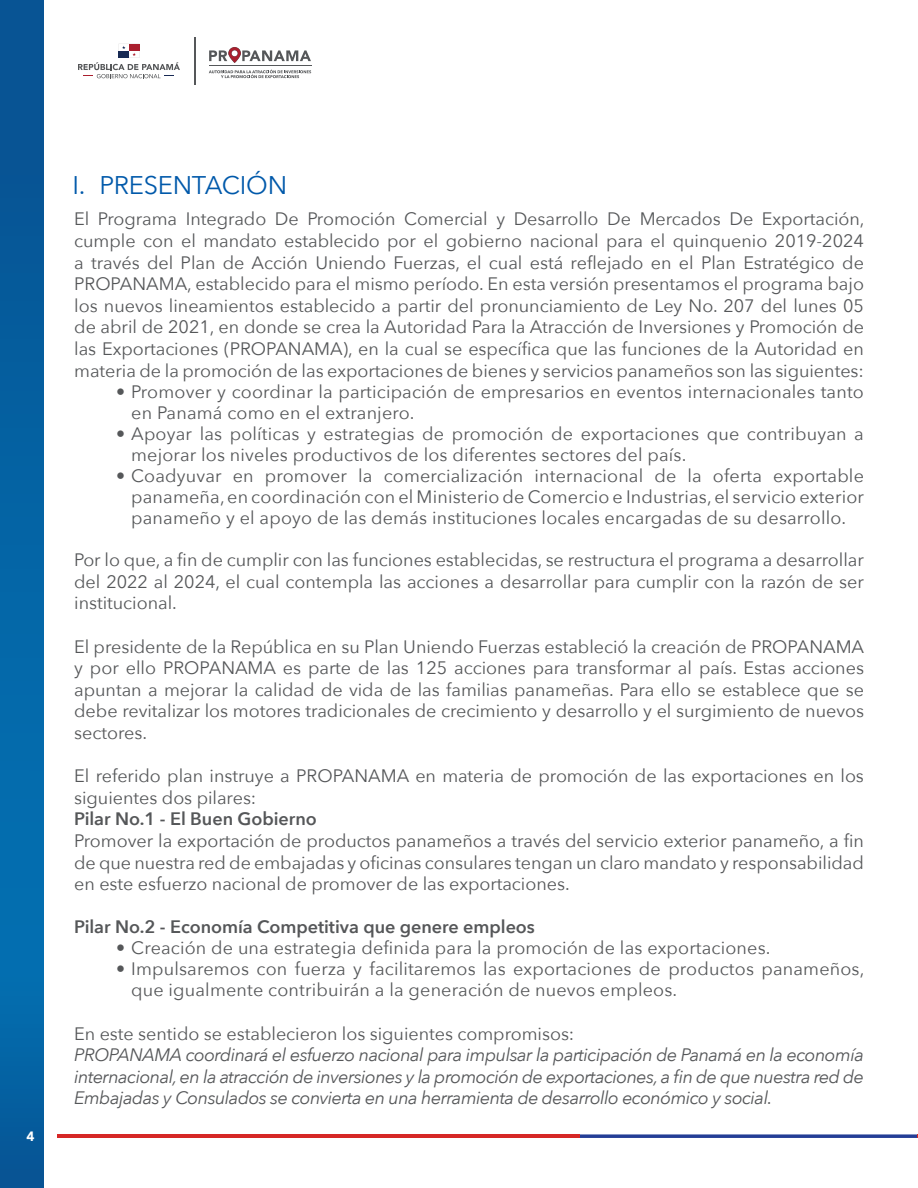
<style>
.page{position:relative;width:918px;height:1188px;background:#fff}
.page>*{position:absolute;margin:0;border:0;box-sizing:border-box;transform-origin:0 0}
.t1{font:25.5px "Avenir Next";letter-spacing:-.01em;color:#0059aa}
.t2{font:18px/21.6px "Avenir Next";letter-spacing:.01em;color:#555759;text-align:justify}
.t3{font:italic 18px/21.6px "Avenir Next";letter-spacing:-.03em;color:#555759;text-align:justify}
.t4{font:600 18px "Avenir Next";color:#555759}
.t5{font:900 13.5px "Avenir";color:#fff}
</style>
<div class="page">
<svg style="left:0;top:0;width:43px;height:1188px;background:#0461a2"></svg>
<svg style="left:209px;top:70px;width:102px;height:8px"></svg>
<svg style="left:209px;top:47px;width:102px;height:16px"></svg>
<hr style="left:209px;top:65px;width:102px;height:1px;background:#555759">
<svg style="left:78px;top:44px;width:102px;height:34px"></svg>
<hr style="left:194px;top:38px;width:1px;height:47px;background:#555759">
<hr style="left:57px;top:1134px;width:522px;height:4px;background:#d62726">
<svg style="left:579px;top:1134px;width:339px;height:4px"></svg>
<p class="t5" style="left:26px;top:1125px;width:9px">4</p>
<h1 class="t1" style="left:72px;top:163px;width:216px">I. PRESENTACIÓN</h1>
<p class="t2" style="left:74px;top:208px;width:792px">El Programa Integrado De Promoción Comercial y Desarrollo De Mercados De Exportación, cumple con el mandato establecido por el gobierno nacional para el quinquenio 2019-2024 a través del Plan de Acción Uniendo Fuerzas, el cual está reflejado en el Plan Estratégico de PROPANAMA, establecido para el mismo período. En esta versión presentamos el programa bajo los nuevos lineamientos establecido a partir del pronunciamiento de Ley No. 207 del lunes 05 de abril de 2021, en donde se crea la Autoridad Para la Atracción de Inversiones y Promoción de las Exportaciones (PROPANAMA), en la cual se específica que las funciones de la Autoridad en materia de la promoción de las exportaciones de bienes y servicios panameños son las siguientes:</p>
<p class="t2" style="left:131px;top:380px;width:734px;line-height:21px;text-indent:-15px">• Promover y coordinar la participación de empresarios en eventos internacionales tanto en Panamá como en el extranjero.</p>
<p class="t2" style="left:131px;top:422px;width:734px;line-height:21px;text-indent:-15px">• Apoyar las políticas y estrategias de promoción de exportaciones que contribuyan a mejorar los niveles productivos de los diferentes sectores del país.</p>
<p class="t2" style="left:131px;top:464px;width:734px;line-height:21px;text-indent:-15px">• Coadyuvar en promover la comercialización internacional de la oferta exportable panameña, en coordinación con el Ministerio de Comercio e Industrias, el servicio exterior panameño y el apoyo de las demás instituciones locales encargadas de su desarrollo.</p>
<p class="t2" style="left:74px;top:548px;width:791px">Por lo que, a fin de cumplir con las funciones establecidas, se restructura el programa a desarrollar del 2022 al 2024, el cual contempla las acciones a desarrollar para cumplir con la razón de ser institucional.</p>
<p class="t2" style="left:74px;top:635px;width:791px">El presidente de la República en su Plan Uniendo Fuerzas estableció la creación de PROPANAMA y por ello PROPANAMA es parte de las 125 acciones para transformar al país. Estas acciones apuntan a mejorar la calidad de vida de las familias panameñas. Para ello se establece que se debe revitalizar los motores tradicionales de crecimiento y desarrollo y el surgimiento de nuevos sectores.</p>
<p class="t2" style="left:74px;top:764px;width:791px">El referido plan instruye a PROPANAMA en materia de promoción de las exportaciones en los siguientes dos pilares:</p>
<p class="t4" style="left:74px;top:804px;width:244px">Pilar No.1 - El Buen Gobierno</p>
<p class="t2" style="left:74px;top:829px;width:791px">Promover la exportación de productos panameños a través del servicio exterior panameño, a fin de que nuestra red de embajadas y oficinas consulares tengan un claro mandato y responsabilidad en este esfuerzo nacional de promover de las exportaciones.</p>
<p class="t4" style="left:74px;top:912px;width:462px">Pilar No.2 - Economía Competitiva que genere empleos</p>
<p class="t2" style="left:116px;top:937px;width:656px">• Creación de una estrategia definida para la promoción de las exportaciones.</p>
<p class="t2" style="left:131px;top:958px;width:735px;line-height:21px;text-indent:-15px">• Impulsaremos con fuerza y facilitaremos las exportaciones de productos panameños, que igualmente contribuirán a la generación de nuevos empleos.</p>
<p class="t2" style="left:74px;top:1022px;width:502px">En este sentido se establecieron los siguientes compromisos:</p>
<p class="t3" style="left:74px;top:1043px;width:791px">PROPANAMA coordinará el esfuerzo nacional para impulsar la participación de Panamá en la economía internacional, en la atracción de inversiones y la promoción de exportaciones, a fin de que nuestra red de Embajadas y Consulados se convierta en una herramienta de desarrollo económico y social.</p>
</div>
